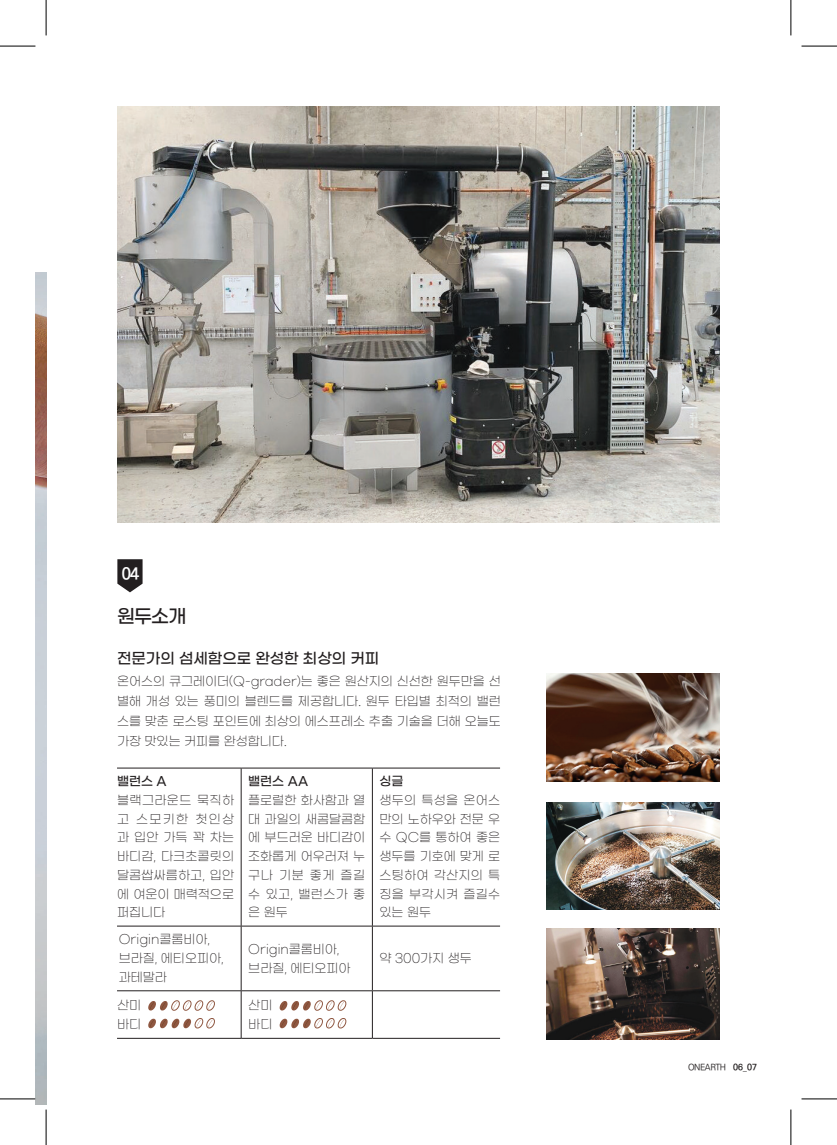
<style>
.page{position:relative;width:837px;height:1145px;background:#fff}
.page>*{position:absolute;margin:0;border:0;box-sizing:border-box;transform-origin:0 0}
.t1{font:500 18.75px "Gmarket Sans";color:#231f20}
.t2{font:700 16.25px "Ko Pub Dotum";color:#fff}
.t3{font:500 15px "Gmarket Sans";color:#231f20}
.t4{font:300 12.5px/18.8px "Gmarket Sans";color:#231f20;text-align:justify}
.t5{font:500 12.5px "Gmarket Sans";color:#231f20}
.t6{font:500 8.75px "Ko Pub Dotum";letter-spacing:-.05em;color:#231f20}
.s1{font-weight:700}
.s2{font-weight:300}
</style>
<div class="page">
<img style="left:35px;top:273px;width:11px;height:831px">
<img style="left:118px;top:106px;width:601px;height:417px">
<svg style="left:117px;top:559px;width:25px;height:33px"></svg>
<hr style="left:117px;top:767px;width:124px;height:1px;background:#231f20">
<hr style="left:241px;top:768px;width:1px;height:157px;background:#231f20">
<hr style="left:241px;top:767px;width:131px;height:1px;background:#231f20">
<hr style="left:372px;top:768px;width:1px;height:157px;background:#231f20">
<hr style="left:372px;top:767px;width:128px;height:1px;background:#231f20">
<hr style="left:117px;top:925px;width:124px;height:1px;background:#231f20">
<hr style="left:241px;top:926px;width:1px;height:64px;background:#231f20">
<hr style="left:241px;top:925px;width:131px;height:1px;background:#231f20">
<hr style="left:372px;top:926px;width:1px;height:64px;background:#231f20">
<hr style="left:372px;top:925px;width:128px;height:1px;background:#231f20">
<hr style="left:117px;top:990px;width:124px;height:1px;background:#231f20">
<hr style="left:117px;top:1038px;width:124px;height:1px;background:#231f20">
<hr style="left:241px;top:991px;width:1px;height:47px;background:#231f20">
<hr style="left:241px;top:990px;width:131px;height:1px;background:#231f20">
<hr style="left:241px;top:1038px;width:131px;height:1px;background:#231f20">
<hr style="left:372px;top:991px;width:1px;height:47px;background:#231f20">
<hr style="left:372px;top:990px;width:128px;height:1px;background:#231f20">
<hr style="left:372px;top:1038px;width:128px;height:1px;background:#231f20">
<img style="left:546px;top:673px;width:173px;height:108px">
<img style="left:546px;top:802px;width:173px;height:107px">
<svg style="left:148px;top:1000px;width:67px;height:11px"></svg>
<svg style="left:279px;top:1000px;width:67px;height:11px"></svg>
<svg style="left:148px;top:1018px;width:67px;height:10px"></svg>
<svg style="left:279px;top:1018px;width:67px;height:10px"></svg>
<img style="left:546px;top:928px;width:173px;height:111px">
<hr style="left:0;top:46px;width:35px;height:1px;background:#000">
<hr style="left:801px;top:46px;width:35px;height:1px;background:#000">
<hr style="left:0;top:1098px;width:35px;height:1px;background:#000">
<hr style="left:801px;top:1098px;width:35px;height:1px;background:#000">
<hr style="left:46px;top:0;width:1px;height:35px;background:#000">
<hr style="left:46px;top:1109px;width:1px;height:35px;background:#000">
<hr style="left:790px;top:0;width:1px;height:35px;background:#000">
<hr style="left:790px;top:1109px;width:1px;height:35px;background:#000">
<h2 class="t2" style="left:122px;top:565px;width:19px">04</h2>
<h1 class="t1" style="left:117px;top:606px;width:71px">원두소개</h1>
<p class="t3" style="left:117px;top:650px;width:264px">전문가의 섬세함으로 완성한 최상의 커피</p>
<p class="t4" style="left:117px;top:671px;width:385px;line-height:20px">온어스의 큐그레이더(Q-grader)는 좋은 원산지의 신선한 원두만을 선 별해 개성 있는 풍미의 블렌드를 제공합니다. 원두 타입별 최적의 밸런 스를 맞춘 로스팅 포인트에 최상의 에스프레소 추출 기술을 더해 오늘도 가장 맛있는 커피를 완성합니다.</p>
<p class="t5" style="left:117px;top:774px;width:51px">밸런스 A</p>
<p class="t4" style="left:117px;top:791px;width:118px">블랙그라운드 묵직하 고 스모키한 첫인상 과입안가득꽉차는 바디감, 다크초콜릿의 달콤쌉싸름하고, 입안 에 여운이 매력적으로 퍼집니다</p>
<p class="t5" style="left:248px;top:774px;width:62px">밸런스 AA</p>
<p class="t4" style="left:248px;top:791px;width:118px">플로럴한 화사함과 열 대 과일의 새콤달콤함 에 부드러운 바디감이 조화롭게 어우러져 누 구나 기분 좋게 즐길 수 있고, 밸런스가 좋 은 원두</p>
<p class="t5" style="left:379px;top:774px;width:26px">싱글</p>
<p class="t4" style="left:379px;top:791px;width:122px">생두의 특성을 온어스 만의 노하우와 전문 우 수 QC를 통하여 좋은 생두를 기호에 맞게 로 스팅하여 각산지의 특 징을 부각시켜 즐길수 있는 원두</p>
<p class="t4" style="left:119px;top:930px;width:106px;text-align:left">Origin콜롬비아, 브라질, 에티오피아, 과테말라</p>
<p class="t4" style="left:248px;top:940px;width:104px">Origin콜롬비아, 브라질, 에티오피아</p>
<p class="t4" style="left:379px;top:949px;width:94px">약 300가지 생두</p>
<p class="t4" style="left:117px;top:996px;width:26px">산미 바디</p>
<p class="t4" style="left:248px;top:996px;width:26px">산미 바디</p>
<p class="t6" style="left:687px;top:1063px;width:70px">ONEARTH <span class="s1">06</span><span class="s2">_</span><span class="s1">07</span></p>
</div>
